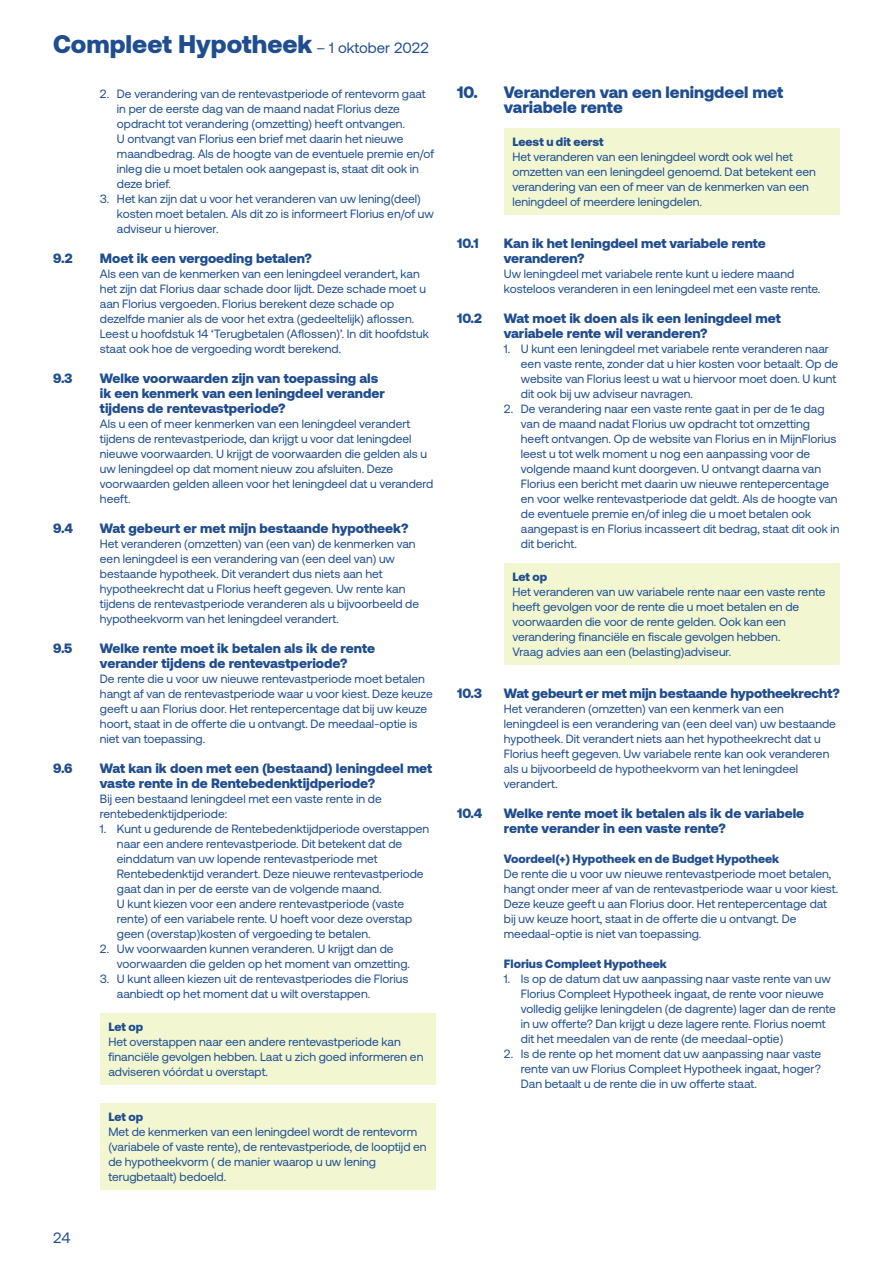
<style>
.page{position:relative;width:893px;height:1263px;background:#fff}
.page>*{position:absolute;margin:0;border:0;box-sizing:border-box;transform-origin:0 0}
.t1{font:900 25.5px "Aeonik";color:#1f4d8f}
.t2{font:900 16.5px/15px "Aeonik";color:#1f4d8f}
.t3{font:15px "Aeonik";color:#1f4d8f}
.t4{font:900 13.5px/15px "Aeonik";color:#1f4d8f}
.t5{font:12px/15px "Aeonik";color:#1f4d8f}
.t6{font:900 12px "Aeonik";color:#1f4d8f}
.s1{font-weight:400;font-size:15px}
</style>
<div class="page">
<div style="left:100px;top:1013px;width:336px;height:71px;background:#f2f7d2"></div>
<div style="left:100px;top:1103px;width:336px;height:86px;background:#f2f7d2"></div>
<div style="left:504px;top:128px;width:336px;height:86px;background:#f2f7d2"></div>
<div style="left:504px;top:563px;width:336px;height:101px;background:#f2f7d2"></div>
<h1 class="t1" style="left:53px;top:29px;width:377px">Compleet Hypotheek <span class="s1">– 1 oktober 2022</span></h1>
<p class="t5" style="left:117px;top:87px;width:319px;text-indent:-17px">2. De verandering van de rentevastperiode of rentevorm gaat in per de eerste dag van de maand nadat Florius deze opdracht tot verandering (omzetting) heeft ontvangen.<br>U ontvangt van Florius een brief met daarin het nieuwe maandbedrag. Als de hoogte van de eventuele premie en/of inleg die u moet betalen ook aangepast is, staat dit ook in deze brief.</p>
<p class="t5" style="left:117px;top:192px;width:318px;text-indent:-17px">3. Het kan zijn dat u voor het veranderen van uw lening(deel) kosten moet betalen. Als dit zo is informeert Florius en/of uw adviseur u hierover.</p>
<p class="t4" style="left:53px;top:251px;width:21px">9.2</p>
<p class="t4" style="left:100px;top:251px;width:213px">Moet ik een vergoeding betalen?</p>
<p class="t5" style="left:100px;top:267px;width:331px">Als een van de kenmerken van een leningdeel verandert, kan het zijn dat Florius daar schade door lijdt. Deze schade moet u aan Florius vergoeden. Florius berekent deze schade op dezelfde manier als de voor het extra (gedeeltelijk) aflossen.<br>Leest u hoofdstuk 14 ‘Terugbetalen (Aflossen)’. In dit hoofdstuk staat ook hoe de vergoeding wordt berekend.</p>
<p class="t4" style="left:53px;top:371px;width:21px">9.3</p>
<p class="t4" style="left:100px;top:371px;width:286px">Welke voorwaarden zijn van toepassing als ik een kenmerk van een leningdeel verander tijdens de rentevastperiode?</p>
<p class="t5" style="left:100px;top:417px;width:335px">Als u een of meer kenmerken van een leningdeel verandert tijdens de rentevastperiode, dan krijgt u voor dat leningdeel nieuwe voorwaarden. U krijgt de voorwaarden die gelden als u uw leningdeel op dat moment nieuw zou afsluiten. Deze voorwaarden gelden alleen voor het leningdeel dat u veranderd heeft.</p>
<p class="t4" style="left:53px;top:521px;width:21px">9.4</p>
<p class="t4" style="left:100px;top:521px;width:310px">Wat gebeurt er met mijn bestaande hypotheek?</p>
<p class="t5" style="left:100px;top:537px;width:321px">Het veranderen (omzetten) van (een van) de kenmerken van een leningdeel is een verandering van (een deel van) uw bestaande hypotheek. Dit verandert dus niets aan het hypotheekrecht dat u Florius heeft gegeven. Uw rente kan tijdens de rentevastperiode veranderen als u bijvoorbeeld de hypotheekvorm van het leningdeel verandert.</p>
<p class="t4" style="left:53px;top:641px;width:21px">9.5</p>
<p class="t4" style="left:100px;top:641px;width:277px">Welke rente moet ik betalen als ik de rente verander tijdens de rentevastperiode?</p>
<p class="t5" style="left:100px;top:672px;width:334px">De rente die u voor uw nieuwe rentevastperiode moet betalen hangt af van de rentevastperiode waar u voor kiest. Deze keuze geeft u aan Florius door. Het rentepercentage dat bij uw keuze hoort, staat in de offerte die u ontvangt. De meedaal-optie is niet van toepassing.</p>
<p class="t4" style="left:53px;top:761px;width:21px">9.6</p>
<p class="t4" style="left:100px;top:761px;width:334px">Wat kan ik doen met een (bestaand) leningdeel met vaste rente in de Rentebedenktijdperiode?</p>
<p class="t5" style="left:100px;top:792px;width:283px">Bij een bestaand leningdeel met een vaste rente in de rentebedenktijdperiode:</p>
<p class="t5" style="left:117px;top:822px;width:314px;text-indent:-17px">1. Kunt u gedurende de Rentebedenktijdperiode overstappen naar een andere rentevastperiode. Dit betekent dat de einddatum van uw lopende rentevastperiode met Rentebedenktijd verandert. Deze nieuwe rentevastperiode gaat dan in per de eerste van de volgende maand.<br>U kunt kiezen voor een andere rentevastperiode (vaste rente) of een variabele rente. U hoeft voor deze overstap geen (overstap)kosten of vergoeding te betalen.</p>
<p class="t5" style="left:117px;top:942px;width:295px;text-indent:-17px">2. Uw voorwaarden kunnen veranderen. U krijgt dan de voorwaarden die gelden op het moment van omzetting.</p>
<p class="t5" style="left:117px;top:972px;width:293px;text-indent:-17px">3. U kunt alleen kiezen uit de rentevastperiodes die Florius aanbiedt op het moment dat u wilt overstappen.</p>
<p class="t6" style="left:108px;top:1019px;width:36px">Let op</p>
<p class="t5" style="left:108px;top:1034px;width:316px">Het overstappen naar een andere rentevastperiode kan financiële gevolgen hebben. Laat u zich goed informeren en adviseren vóórdat u overstapt.</p>
<p class="t6" style="left:108px;top:1109px;width:36px">Let op</p>
<p class="t5" style="left:108px;top:1124px;width:320px">Met de kenmerken van een leningdeel wordt de rentevorm (variabele of vaste rente), de rentevastperiode, de looptijd en de hypotheekvorm ( de manier waarop u uw lening terugbetaalt) bedoeld.</p>
<p class="t3" style="left:53px;top:1229px;width:19px">24</p>
<h2 class="t2" style="left:504px;top:85px;width:281px;text-indent:-47px">10. Veranderen van een leningdeel met variabele rente</h2>
<p class="t6" style="left:512px;top:134px;width:93px">Leest u dit eerst</p>
<p class="t5" style="left:512px;top:149px;width:305px">Het veranderen van een leningdeel wordt ook wel het omzetten van een leningdeel genoemd. Dat betekent een verandering van een of meer van de kenmerken van een leningdeel of meerdere leningdelen.</p>
<p class="t4" style="left:457px;top:236px;width:23px">10.1</p>
<p class="t4" style="left:504px;top:236px;width:263px">Kan ik het leningdeel met variabele rente veranderen?</p>
<p class="t5" style="left:504px;top:267px;width:318px">Uw leningdeel met variabele rente kunt u iedere maand kosteloos veranderen in een leningdeel met een vaste rente.</p>
<p class="t4" style="left:457px;top:311px;width:27px">10.2</p>
<p class="t4" style="left:504px;top:311px;width:278px">Wat moet ik doen als ik een leningdeel met variabele rente wil veranderen?</p>
<p class="t5" style="left:521px;top:342px;width:319px;text-indent:-17px">1. U kunt een leningdeel met variabele rente veranderen naar een vaste rente, zonder dat u hier kosten voor betaalt. Op de website van Florius leest u wat u hiervoor moet doen. U kunt dit ook bij uw adviseur navragen.</p>
<p class="t5" style="left:521px;top:402px;width:320px;text-indent:-17px">2. De verandering naar een vaste rente gaat in per de 1e dag van de maand nadat Florius uw opdracht tot omzetting heeft ontvangen. Op de website van Florius en in MijnFlorius leest u tot welk moment u nog een aanpassing voor de volgende maand kunt doorgeven. U ontvangt daarna van Florius een bericht met daarin uw nieuwe rentepercentage en voor welke rentevastperiode dat geldt. Als de hoogte van de eventuele premie en/of inleg die u moet betalen ook aangepast is en Florius incasseert dit bedrag, staat dit ook in dit bericht.</p>
<p class="t6" style="left:512px;top:569px;width:36px">Let op</p>
<p class="t5" style="left:512px;top:584px;width:315px">Het veranderen van uw variabele rente naar een vaste rente heeft gevolgen voor de rente die u moet betalen en de voorwaarden die voor de rente gelden. Ook kan een verandering financiële en fiscale gevolgen hebben.<br>Vraag advies aan een (belasting)adviseur.</p>
<p class="t4" style="left:457px;top:686px;width:27px">10.3</p>
<p class="t4" style="left:504px;top:686px;width:337px">Wat gebeurt er met mijn bestaande hypotheekrecht?</p>
<p class="t5" style="left:504px;top:702px;width:334px">Het veranderen (omzetten) van een kenmerk van een leningdeel is een verandering van (een deel van) uw bestaande hypotheek. Dit verandert niets aan het hypotheekrecht dat u Florius heeft gegeven. Uw variabele rente kan ook veranderen als u bijvoorbeeld de hypotheekvorm van het leningdeel verandert.</p>
<p class="t4" style="left:457px;top:806px;width:27px">10.4</p>
<p class="t4" style="left:504px;top:806px;width:302px">Welke rente moet ik betalen als ik de variabele rente verander in een vaste rente?</p>
<p class="t6" style="left:504px;top:852px;width:277px">Voordeel(+) Hypotheek en de Budget Hypotheek</p>
<p class="t5" style="left:504px;top:867px;width:336px">De rente die u voor uw nieuwe rentevastperiode moet betalen, hangt onder meer af van de rentevastperiode waar u voor kiest.<br>Deze keuze geeft u aan Florius door. Het rentepercentage dat bij uw keuze hoort, staat in de offerte die u ontvangt. De meedaal-optie is niet van toepassing.</p>
<p class="t6" style="left:504px;top:957px;width:165px">Florius Compleet Hypotheek</p>
<p class="t5" style="left:521px;top:972px;width:316px;text-indent:-17px">1. Is op de datum dat uw aanpassing naar vaste rente van uw Florius Compleet Hypotheek ingaat, de rente voor nieuwe volledig gelijke leningdelen (de dagrente) lager dan de rente in uw offerte? Dan krijgt u deze lagere rente. Florius noemt dit het meedalen van de rente (de meedaal-optie)</p>
<p class="t5" style="left:521px;top:1047px;width:302px;text-align:justify;text-indent:-17px">2. Is de rente op het moment dat uw aanpassing naar vaste rente van uw Florius Compleet Hypotheek ingaat, hoger?<br>Dan betaalt u de rente die in uw offerte staat.</p>
</div>
